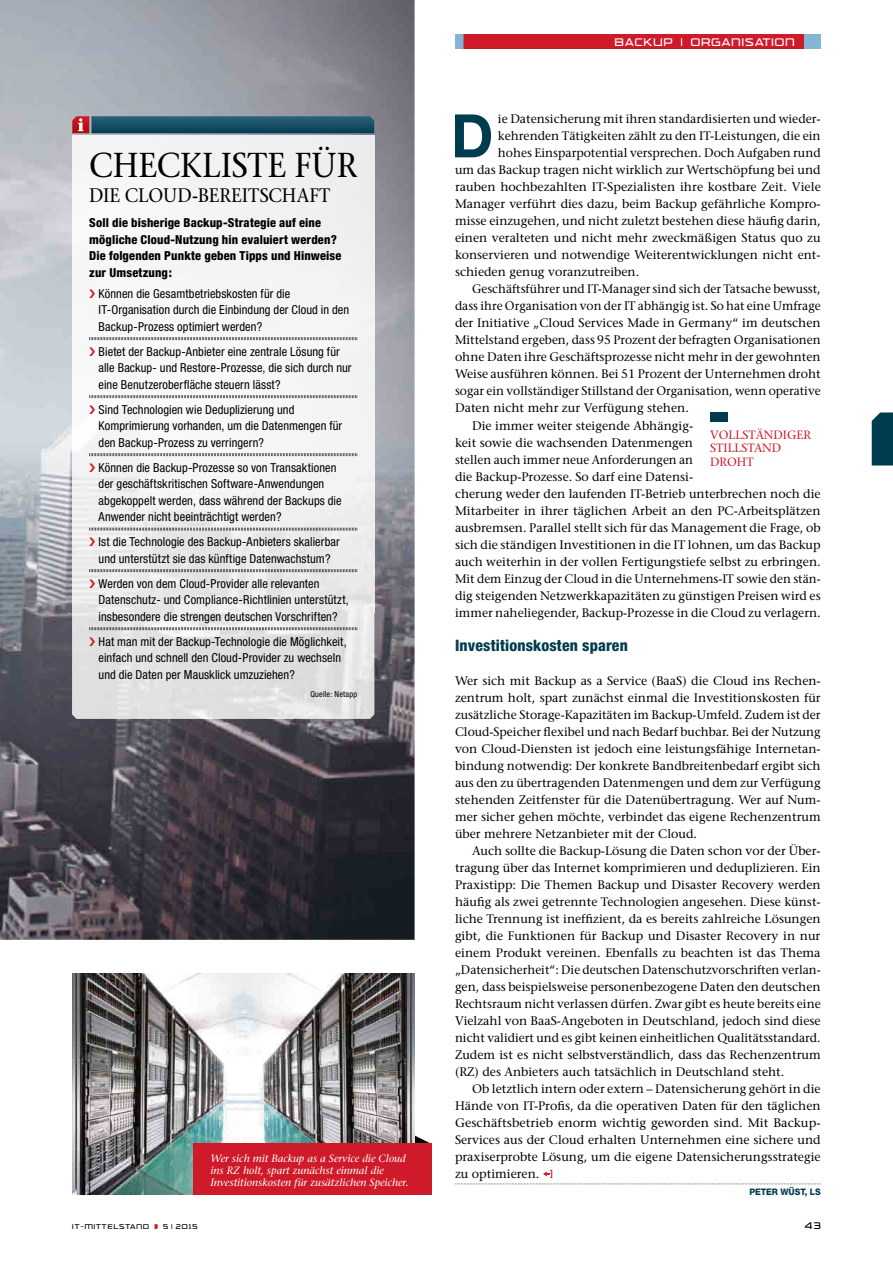
<style>
.page{position:relative;width:893px;height:1263px;background:#fff}
.page>*{position:absolute;margin:0;border:0;box-sizing:border-box;transform-origin:0 0}
.t1{font:700 60px "Helvetica Neue";color:#003c50;scale:.95 1}
.t2{font:34.5px "Stone Serif";letter-spacing:-.005em;color:#000;scale:.94 1}
.t3{font:19.5px "Stone Serif";color:#000;scale:.94 1}
.t4{font:800 condensed 15.75px "Helvetica Neue";letter-spacing:.01em;color:#003c50}
.t5{font:12.3px/17px "Stone Serif";color:#000;text-align:justify}
.t6{font:condensed 12.3px/16.5px "Helvetica Neue";letter-spacing:.005em;color:#000}
.t7{font:800 condensed 12.3px/16.5px "Helvetica Neue";letter-spacing:.01em;color:#000}
.t8{font:12px/13.5px "Stone Serif";color:#cf1a29}
.t9{font:12px "Trade Marker Light Alt";letter-spacing:.1em;color:#fff}
.t10{font:italic 10.5px/12px "Stone Serif";color:#fff}
.t11{font:10.5px "Trade Marker Light Alt";color:#000}
.t12{font:800 9px "Helvetica Neue";letter-spacing:-.01em;color:#003c50;scale:.94 1}
.t13{font:condensed 8.25px "Helvetica Neue";letter-spacing:.02em;color:#000}
.t14{font:7.5px "Trade Marker Light Alt";letter-spacing:.14em;color:#000}
</style>
<div class="page">
<svg style="left:415px;top:1135px;width:17px;height:9px"></svg>
<img style="left:0;top:0;width:415px;height:940px">
<svg style="left:155px;top:1224px;width:3px;height:5px"></svg>
<div style="left:804px;top:34px;width:17px;height:15px;background:#83b5d7"></div>
<div style="left:455px;top:34px;width:8px;height:15px;background:#83b5d7"></div>
<div style="left:463px;top:34px;width:341px;height:15px;background:#cf1a29"></div>
<svg style="left:455px;top:1170px;width:366px;height:14px"></svg>
<div style="left:710px;top:412px;width:17px;height:9px;background:#003c50"></div>
<img style="left:72px;top:974px;width:343px;height:221px">
<div style="left:193px;top:1144px;width:239px;height:51px;background:#cf1a29"></div>
<img style="left:72px;top:135px;width:302px;height:584px">
<svg style="left:89px;top:337px;width:268px;height:3px"></svg>
<svg style="left:89px;top:395px;width:268px;height:3px"></svg>
<svg style="left:89px;top:453px;width:268px;height:3px"></svg>
<svg style="left:89px;top:528px;width:268px;height:3px"></svg>
<svg style="left:89px;top:569px;width:268px;height:3px"></svg>
<svg style="left:89px;top:627px;width:268px;height:3px"></svg>
<svg style="left:72px;top:116px;width:302px;height:17px;background:#245066"></svg>
<svg style="left:872px;top:412px;width:21px;height:53px"></svg>
<svg style="left:90px;top:289px;width:5px;height:9px"></svg>
<svg style="left:90px;top:347px;width:5px;height:9px"></svg>
<svg style="left:90px;top:405px;width:5px;height:9px"></svg>
<svg style="left:90px;top:463px;width:5px;height:9px"></svg>
<svg style="left:90px;top:537px;width:5px;height:9px"></svg>
<svg style="left:90px;top:579px;width:5px;height:9px"></svg>
<svg style="left:90px;top:637px;width:5px;height:9px"></svg>
<h2 class="t2" style="left:89px;top:144px;width:286px">CHECKLISTE FÜR</h2>
<h3 class="t3" style="left:89px;top:184px;width:258px">DIE CLOUD-BEREITSCHAFT</h3>
<p class="t7" style="left:89px;top:215px;width:254px">Soll die bisherige Backup-Strategie auf eine mögliche Cloud-Nutzung hin evaluiert werden?<br>Die folgenden Punkte geben Tipps und Hinweise zur Umsetzung:</p>
<p class="t6" style="left:99px;top:285px;width:252px">Können die Gesamtbetriebskosten für die<br>IT-Organisation durch die Einbindung der Cloud in den<br>Backup-Prozess optimiert werden?</p>
<p class="t6" style="left:99px;top:343px;width:255px">Bietet der Backup-Anbieter eine zentrale Lösung für alle Backup- und Restore-Prozesse, die sich durch nur eine Benutzeroberfläche steuern lässt?</p>
<p class="t6" style="left:99px;top:401px;width:245px">Sind Technologien wie Deduplizierung und<br>Komprimierung vorhanden, um die Datenmengen für den Backup-Prozess zu verringern?</p>
<p class="t6" style="left:99px;top:459px;width:245px">Können die Backup-Prozesse so von Transaktionen der geschäftskritischen Software-Anwendungen abgekoppelt werden, dass während der Backups die Anwender nicht beeinträchtigt werden?</p>
<p class="t6" style="left:99px;top:534px;width:243px">Ist die Technologie des Backup-Anbieters skalierbar und unterstützt sie das künftige Datenwachstum?</p>
<p class="t6" style="left:99px;top:575px;width:252px">Werden von dem Cloud-Provider alle relevanten<br>Datenschutz- und Compliance-Richtlinien unterstützt, insbesondere die strengen deutschen Vorschriften?</p>
<p class="t6" style="left:99px;top:633px;width:250px">Hat man mit der Backup-Technologie die Möglichkeit, einfach und schnell den Cloud-Provider zu wechseln und die Daten per Mausklick umzuziehen?</p>
<p class="t13" style="left:311px;top:689px;width:48px">Quelle: Netapp</p>
<p class="t10" style="left:210px;top:1152px;width:200px">Wer sich mit Backup as a Service die Cloud ins RZ holt, spart zunächst einmal die<br>Investitions kosten für zusätzlichen Speicher.</p>
<p class="t9" style="left:615px;top:35px;width:181px">BACKUP | ORGANISATION</p>
<h1 class="t1" style="left:451px;top:99px;width:46px">D</h1>
<p class="t5" style="left:498px;top:110px;width:324px">ie Datensicherung mit ihren standardisierten und wieder-</p>
<p class="t5" style="left:498px;top:127px;width:324px">kehrenden Tätigkeiten zählt zu den IT-Leistungen, die ein</p>
<p class="t5" style="left:498px;top:144px;width:324px">hohes Einsparpotential versprechen. Doch Aufgaben rund</p>
<p class="t5" style="left:455px;top:161px;width:367px">um das Backup tragen nicht wirklich zur Wertschöpfung bei und</p>
<p class="t5" style="left:455px;top:178px;width:367px">rauben hochbezahlten IT-Spezialisten ihre kostbare Zeit. Viele</p>
<p class="t5" style="left:455px;top:195px;width:367px">Manager verführt dies dazu, beim Backup gefährliche Kompro-</p>
<p class="t5" style="left:455px;top:213px;width:367px">misse einzugehen, und nicht zuletzt bestehen diese häufig darin,</p>
<p class="t5" style="left:455px;top:230px;width:367px">einen veralteten und nicht mehr zweckmäßigen Status quo zu</p>
<p class="t5" style="left:455px;top:247px;width:367px">konservieren und notwendige Weiterentwicklungen nicht ent-</p>
<p class="t5" style="left:455px;top:264px;width:186px">schieden genug voranzutreiben.</p>
<p class="t5" style="left:472px;top:281px;width:350px">Geschäftsführer und IT-Manager sind sich der Tatsache bewusst,</p>
<p class="t5" style="left:455px;top:298px;width:367px">dass ihre Organisation von der IT abhängig ist. So hat eine Umfrage</p>
<p class="t5" style="left:455px;top:315px;width:367px">der Initiative „Cloud Services Made in Germany“ im deutschen</p>
<p class="t5" style="left:455px;top:332px;width:367px">Mittelstand ergeben, dass 95 Prozent der befragten Organisationen</p>
<p class="t5" style="left:455px;top:349px;width:367px">ohne Daten ihre Geschäftsprozesse nicht mehr in der gewohnten</p>
<p class="t5" style="left:455px;top:366px;width:367px">Weise ausführen können. Bei 51 Prozent der Unternehmen droht</p>
<p class="t5" style="left:455px;top:383px;width:367px">sogar ein vollständiger Stillstand der Organisation, wenn operative</p>
<p class="t5" style="left:455px;top:400px;width:235px">Daten nicht mehr zur Verfügung stehen.</p>
<p class="t5" style="left:472px;top:417px;width:223px">Die immer weiter steigende Abhängig-</p>
<p class="t5" style="left:455px;top:434px;width:240px">keit sowie die wachsenden Datenmengen</p>
<p class="t5" style="left:455px;top:451px;width:240px">stellen auch immer neue Anforderungen an</p>
<p class="t5" style="left:455px;top:468px;width:240px">die Backup-Prozesse. So darf eine Datensi-</p>
<p class="t5" style="left:455px;top:485px;width:367px">cherung weder den laufenden IT-Betrieb unterbrechen noch die</p>
<p class="t5" style="left:455px;top:502px;width:367px">Mitarbeiter in ihrer täglichen Arbeit an den PC-Arbeitsplätzen</p>
<p class="t5" style="left:455px;top:519px;width:367px">ausbremsen. Parallel stellt sich für das Management die Frage, ob</p>
<p class="t5" style="left:455px;top:536px;width:367px">sich die ständigen Investitionen in die IT lohnen, um das Backup</p>
<p class="t5" style="left:455px;top:553px;width:367px">auch weiterhin in der vollen Fertigungstiefe selbst zu erbringen.</p>
<p class="t5" style="left:455px;top:570px;width:367px">Mit dem Einzug der Cloud in die Unternehmens-IT sowie den stän-</p>
<p class="t5" style="left:455px;top:587px;width:367px">dig steigenden Netzwerkkapazitäten zu günstigen Preisen wird es</p>
<p class="t5" style="left:455px;top:604px;width:367px">immer naheliegender, Backup-Prozesse in die Cloud zu verlagern.</p>
<p class="t4" style="left:455px;top:635px;width:174px">Investitionskosten sparen</p>
<p class="t5" style="left:455px;top:672px;width:367px">Wer sich mit Backup as a Service (BaaS) die Cloud ins Rechen&shy;zentrum holt, spart zunächst einmal die Investitionskosten für zusätzliche Storage-Kapazitäten im Backup-Umfeld. Zudem ist der Cloud-Speicher flexibel und nach Bedarf buchbar. Bei der Nutzung von Cloud-Diensten ist jedoch eine leistungsfähige Internetan&shy;bindung notwendig: Der konkrete Bandbreitenbedarf ergibt sich aus den zu übertragenden Datenmengen und dem zur Verfügung stehenden Zeitfenster für die Datenübertragung. Wer auf Num&shy;mer sicher gehen möchte, verbindet das eigene Rechenzentrum über mehrere Netzanbieter mit der Cloud.</p>
<p class="t5" style="left:455px;top:842px;width:367px;text-indent:17px">Auch sollte die Backup-Lösung die Daten schon vor der Über&shy;tragung über das Internet komprimieren und deduplizieren. Ein Praxistipp: Die Themen Backup und Disaster Recovery werden häufig als zwei getrennte Technologien angesehen. Diese künst&shy;liche Trennung ist ineffizient, da es bereits zahlreiche Lösungen gibt, die Funktionen für Backup und Disaster Recovery in nur einem Produkt vereinen. Ebenfalls zu beachten ist das Thema „Datensicherheit“: Die deutschen Datenschutzvorschriften verlan&shy;gen, dass beispielsweise personenbezogene Daten den deutschen Rechtsraum nicht verlassen dürfen. Zwar gibt es heute bereits eine Vielzahl von BaaS-Angeboten in Deutschland, jedoch sind diese nicht validiert und es gibt keinen einheitlichen Qualitätsstandard.<br>Zudem ist es nicht selbstverständlich, dass das Rechenzentrum (RZ) des Anbieters auch tatsächlich in Deutschland steht.</p>
<p class="t5" style="left:455px;top:1080px;width:367px;text-indent:17px">Ob letztlich intern oder extern – Datensicherung gehört in die Hände von IT-Profis, da die operativen Daten für den täglichen Geschäftsbetrieb enorm wichtig geworden sind. Mit Backup-Services aus der Cloud erhalten Unternehmen eine sichere und praxiserprobte Lösung, um die eigene Datensicherungsstrategie zu optimieren.</p>
<p class="t12" style="left:749px;top:1186px;width:77px">PETER WÜST, LS</p>
<p class="t8" style="left:710px;top:427px;width:102px">VOLLSTÄNDIGER<br>STILLSTAND<br>DROHT</p>
<p class="t14" style="left:72px;top:1222px;width:78px">IT-MITTELSTAND</p>
<p class="t14" style="left:163px;top:1222px;width:36px">5 | 2015</p>
<p class="t11" style="left:805px;top:1219px;width:17px">43</p>
</div>
